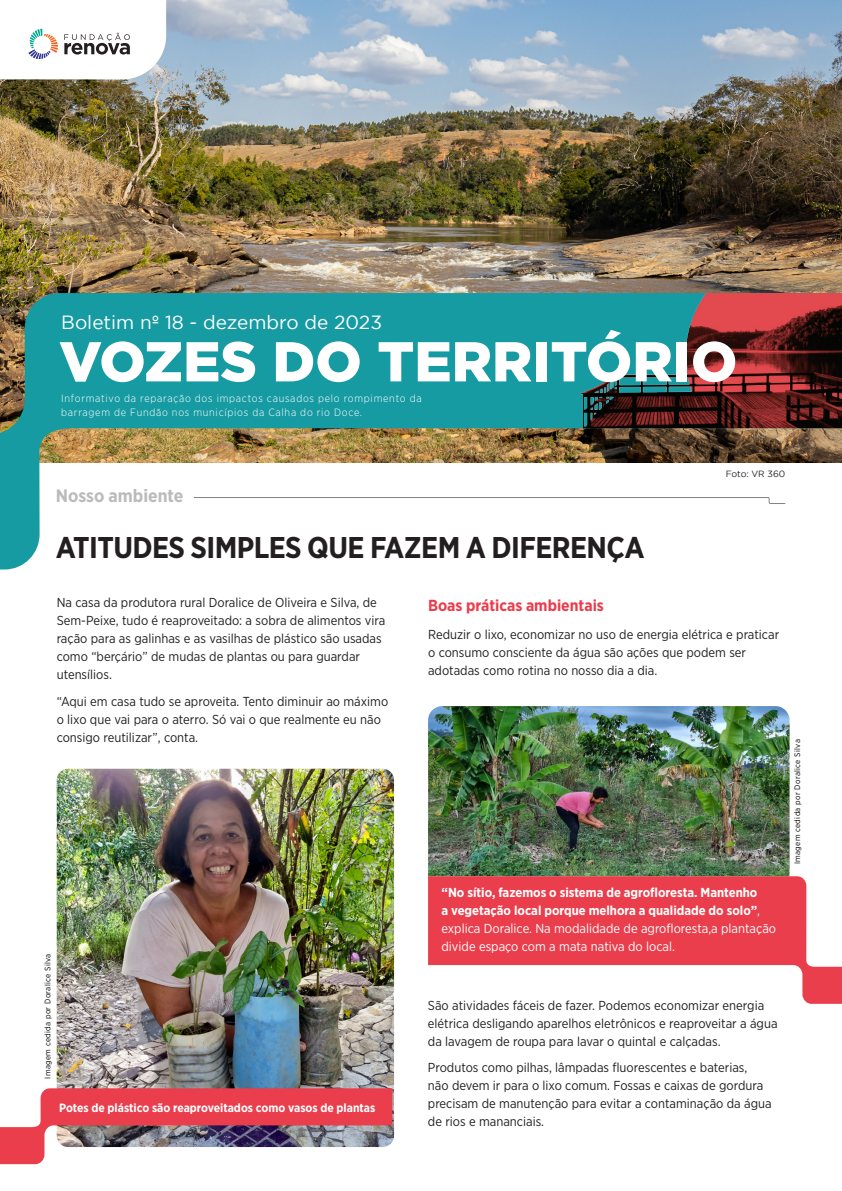
<style>
.page{position:relative;width:842px;height:1191px;background:#fff}
.page>*{position:absolute;margin:0;border:0;box-sizing:border-box;transform-origin:0 0}
.t1{font:900 56px "Gotham";color:#fff}
.t2{font:700 30px "Gotham Narrow";letter-spacing:-.02em;color:#231f20}
.t3{font:19.1px "Gotham";color:#fff}
.t4{font:700 18px "Gotham Narrow";color:#babbba}
.t5{font:700 16px "Gotham Narrow";color:#eb3c4b}
.Corpo{font:13px/18px "Gotham Narrow";color:#231f20}
.Corpo-2{font:700 13px/18px "Gotham Narrow";color:#fff}
.Corpo-3{font:700 12px "Gotham Narrow";color:#fff}
.t6{font:300 10.6px/13.6px "Gotham Narrow";letter-spacing:.07em;color:#fff}
.t7{font:9px "Gotham";color:#231f20}
.Corpo-4{font:8px "Gotham Narrow";letter-spacing:.04em;color:#000}
.s1{font-weight:400}
</style>
<div class="page">
<img style="left:0;top:0;width:842px;height:293px">
<svg style="left:0;top:0;width:166px;height:79px"></svg>
<svg style="left:0;top:293px;width:842px;height:276px"></svg>
<img style="left:22px;top:293px;width:820px;height:138px">
<svg style="left:193px;top:496px;width:593px;height:8px"></svg>
<img style="left:57px;top:768px;width:337px;height:374px">
<img style="left:428px;top:706px;width:361px;height:170px">
<svg style="left:0;top:1088px;width:392px;height:76px"></svg>
<svg style="left:428px;top:876px;width:414px;height:127px;fill:#ea3e4c"></svg>
<p class="t3" style="left:61px;top:311px;width:322px">Boletim nº 18 - dezembro de 2023</p>
<p class="t1" style="left:59px;top:323px;width:680px">VOZES DO TERRITÓRIO</p>
<p class="t6" style="left:61px;top:392px;width:362px">Informativo da reparação dos impactos causados pelo rompimento da barragem de Fundão nos municípios da Calha do rio Doce.</p>
<p class="t4" style="left:56px;top:484px;width:129px">Nosso ambiente</p>
<p class="t2" style="left:56px;top:528px;width:590px">ATITUDES SIMPLES QUE FAZEM A DIFERENÇA</p>
<p class="t7" style="left:726px;top:469px;width:61px">Foto: VR 360</p>
<p class="Corpo" style="left:57px;top:593px;width:330px">Na casa da produtora rural Doralice de Oliveira e Silva, de Sem-Peixe, tudo é reaproveitado: a sobra de alimentos vira ração para as galinhas e as vasilhas de plástico são usadas como “berçário” de mudas de plantas ou para guardar utensílios.</p>
<p class="Corpo" style="left:57px;top:692px;width:333px">“Aqui em casa tudo se aproveita. Tento diminuir ao máximo o lixo que vai para o aterro. Só vai o que realmente eu não consigo reutilizar”, conta.</p>
<p class="Corpo-4" style="left:43px;top:1078px;width:126px;rotate:-90deg">Imagem cedida por Doralice Silva</p>
<p class="Corpo-3" style="left:59px;top:1100px;width:318px">Potes de plástico são reaproveitados como vasos de plantas</p>
<p class="t5" style="left:428px;top:595px;width:177px">Boas práticas ambientais</p>
<p class="Corpo" style="left:428px;top:625px;width:353px">Reduzir o lixo, economizar no uso de energia elétrica e praticar o consumo consciente da água são ações que podem ser adotadas como rotina no nosso dia a dia.</p>
<p class="Corpo-2" style="left:441px;top:883px;width:336px">“No sítio, fazemos o sistema de agrofloresta. Mantenho<br>a vegetação local porque melhora a qualidade do solo”<span class="s1">, explica Doralice. Na modalidade de agrofloresta,a plantação divide espaço com a mata nativa do local.</span></p>
<p class="Corpo-4" style="left:792px;top:864px;width:126px;rotate:-90deg">Imagem cedida por Doralice Silva</p>
<p class="Corpo" style="left:428px;top:996px;width:351px">São atividades fáceis de fazer. Podemos economizar energia elétrica desligando aparelhos eletrônicos e reaproveitar a água da lavagem de roupa para lavar o quintal e calçadas.</p>
<p class="Corpo" style="left:428px;top:1058px;width:345px">Produtos como pilhas, lâmpadas fluorescentes e baterias,<br>não devem ir para o lixo comum. Fossas e caixas de gordura precisam de manutenção para evitar a contaminação da água de rios e mananciais.</p>
</div>
